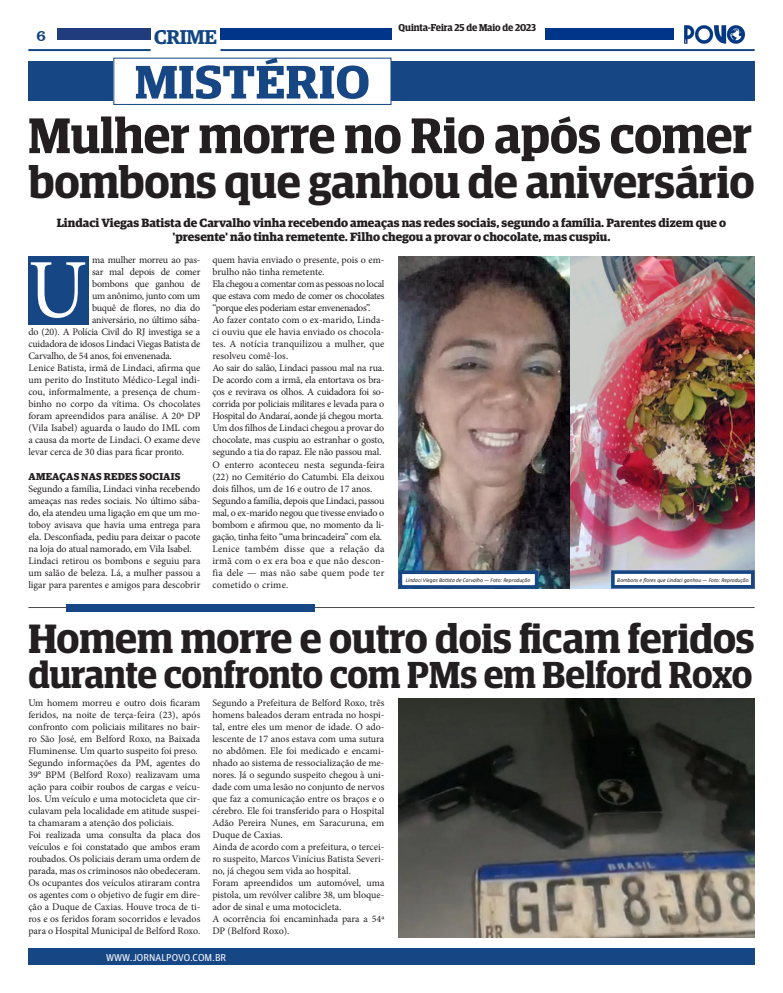
<style>
.page{position:relative;width:783px;height:993px;background:#fff}
.page>*{position:absolute;margin:0;border:0;box-sizing:border-box;transform-origin:0 0}
.t1{font:83.8px "Minion Pro";color:#fff;scale:.95 1}
.t2{font:600 50px "Guardian Egyptian Display";letter-spacing:-.005em;color:#231f20}
.t3{font:600 47px "Guardian Egyptian Display";letter-spacing:.01em;color:#174685;scale:1.1 1}
.t4{font:600 45px "Guardian Egyptian Display";letter-spacing:-.005em;color:#231f20}
.t5{font:600 41px "Guardian Egyptian Display";letter-spacing:-.005em;color:#231f20}
.t6{font:600 37.6px "Guardian Egyptian Display";letter-spacing:-.005em;color:#231f20}
.t7{font:600 20px "Guardian Egyptian";letter-spacing:-.02em;color:#114683}
.t8{font:16px "Clarendon BT";color:#174685}
.t9{font:700 12px "Guardian Egyptian";color:#231f20}
.t10{font:10px/12px "Minion Pro";letter-spacing:-.01em;color:#231f20;text-align:justify}
.t11{font:600 10px "Guardian Egyptian Display";letter-spacing:-.005em;color:#231f20}
.t12{font:700 10px "Guardian Egyptian";letter-spacing:.02em;color:#231f20}
.t13{font:10px "Guardian Agate Sans G1 D Regular";color:#fff}
.t14{font:italic 5.7px "Calibri";color:#231f20}
</style>
<div class="page">
<div style="left:28px;top:947px;width:726px;height:17px;background:#174685"></div>
<img style="left:684px;top:25px;width:62px;height:19px">
<div style="left:57px;top:28px;width:94px;height:12px;background:#203c7d"></div>
<hr style="left:28px;top:49px;width:123px;height:2px;background:#114683">
<div style="left:220px;top:28px;width:171px;height:12px;background:#003589"></div>
<hr style="left:220px;top:49px;width:534px;height:2px;background:#174685">
<div style="left:545px;top:28px;width:129px;height:12px;background:#003589"></div>
<div style="left:28px;top:61px;width:726px;height:40px;background:#174685"></div>
<div style="left:114px;top:58px;width:277px;height:46px;background:#fff"></div>
<div style="left:113px;top:58px;width:278px;height:47px;border:1px solid #114682"></div>
<hr style="left:28px;top:606px;width:726px;height:1px;background:#231f20">
<div style="left:66px;top:603px;width:248px;height:8px;background:#174685"></div>
<img style="left:398px;top:256px;width:356px;height:332px">
<div style="left:611px;top:570px;width:143px;height:18px;background:#fff;border:4px solid #174685"></div>
<div style="left:28px;top:256px;width:61px;height:68px;background:#174685"></div>
<div style="left:398px;top:570px;width:140px;height:18px;background:#fff;border:4px solid #174685"></div>
<img style="left:398px;top:698px;width:356px;height:238px">
<h3 class="t8" style="left:36px;top:25px;width:11px">6</h3>
<h3 class="t7" style="left:154px;top:22px;width:64px">CRIME</h3>
<p class="t3" style="left:135px;top:56px;width:215px">MISTÉRIO</p>
<p class="t11" style="left:398px;top:22px;width:139px">Quinta-Feira 25 de Maio de 2023</p>
<p class="t2" style="left:28px;top:108px;width:725px">Mulher morre no Rio após comer</p>
<p class="t4" style="left:28px;top:158px;width:727px">bombons que ganhou de aniversário</p>
<p class="t9" style="left:57px;top:213px;width:671px">Lindaci Viegas Batista de Carvalho vinha recebendo ameaças nas redes sociais, segundo a família. Parentes dizem que o</p>
<p class="t9" style="left:172px;top:227px;width:439px">'presente' não tinha remetente. Filho chegou a provar o chocolate, mas cuspiu.</p>
<p class="t10" style="left:92px;top:254px;width:110px">ma mulher morreu ao pas-</p>
<p class="t10" style="left:92px;top:266px;width:110px">sar mal depois de comer</p>
<p class="t10" style="left:92px;top:278px;width:110px">bombons que ganhou de</p>
<p class="t10" style="left:92px;top:290px;width:110px">um anônimo, junto com um</p>
<p class="t10" style="left:92px;top:302px;width:110px">buquê de flores, no dia do</p>
<p class="t10" style="left:92px;top:314px;width:110px">aniversário, no último sába-</p>
<p class="t10" style="left:28px;top:326px;width:173px">do (20). A Polícia Civil do RJ investiga se a</p>
<p class="t10" style="left:28px;top:338px;width:173px">cuidadora de idosos Lindaci Viegas Batista de</p>
<p class="t10" style="left:28px;top:350px;width:145px">Carvalho, de 54 anos, foi envenenada.</p>
<p class="t10" style="left:28px;top:362px;width:173px">Lenice Batista, irmã de Lindaci, afirma que um perito do Instituto Médico-Legal indi&shy;cou, informalmente, a presença de chum&shy;binho no corpo da vítima. Os chocolates foram apreendidos para análise. A 20ª DP (Vila Isabel) aguarda o laudo do IML com a causa da morte de Lindaci. O exame deve levar cerca de 30 dias para ficar pronto.</p>
<p class="t12" style="left:28px;top:468px;width:153px">AMEAÇAS NAS REDES SOCIAIS</p>
<p class="t10" style="left:28px;top:482px;width:173px">Segundo a família, Lindaci vinha recebendo ameaças nas redes sociais. No último sába&shy;do, ela atendeu uma ligação em que um mo&shy;toboy avisava que havia uma entrega para ela. Desconfiada, pediu para deixar o pacote na loja do atual namorado, em Vila Isabel.</p>
<p class="t10" style="left:28px;top:554px;width:173px">Lindaci retirou os bombons e seguiu para um salão de beleza. Lá, a mulher passou a ligar para parentes e amigos para descobrir</p>
<p class="t1" style="left:28px;top:234px;width:63px">U</p>
<p class="t10" style="left:212px;top:254px;width:173px">quem havia enviado o presente, pois o em&shy;brulho não tinha remetente.</p>
<p class="t10" style="left:212px;top:278px;width:173px">Ela chegou a comentar com as pessoas no local que estava com medo de comer os chocolates “porque eles poderiam estar envenenados”.</p>
<p class="t10" style="left:212px;top:314px;width:173px">Ao fazer contato com o ex-marido, Linda&shy;ci ouviu que ele havia enviado os chocola&shy;tes. A notícia tranquilizou a mulher, que resolveu comê-los.</p>
<p class="t10" style="left:212px;top:362px;width:173px">Ao sair do salão, Lindaci passou mal na rua.<br>De acordo com a irmã, ela entortava os bra&shy;ços e revirava os olhos. A cuidadora foi so&shy;corrida por policiais militares e levada para o Hospital do Andaraí, aonde já chegou morta.</p>
<p class="t10" style="left:212px;top:422px;width:173px">Um dos filhos de Lindaci chegou a provar do chocolate, mas cuspiu ao estranhar o gosto, segundo a tia do rapaz. Ele não passou mal.</p>
<p class="t10" style="left:212px;top:458px;width:173px">O enterro aconteceu nesta segunda-feira (22) no Cemitério do Catumbi. Ela deixou dois filhos, um de 16 e outro de 17 anos.</p>
<p class="t10" style="left:212px;top:494px;width:173px">Segundo a família, depois que Lindaci, passou mal, o ex-marido negou que tivesse enviado o bombom e afirmou que, no momento da li&shy;gação, tinha feito “uma brincadeira” com ela.</p>
<p class="t10" style="left:212px;top:542px;width:173px">Lenice também disse que a relação da irmã com o ex era boa e que não descon&shy;fia dele — mas não sabe quem pode ter cometido o crime.</p>
<p class="t14" style="left:405px;top:575px;width:126px">Lindaci Viegas Batista de Carvalho — Foto: Reprodução</p>
<p class="t14" style="left:617px;top:575px;width:133px">Bombons e flores que Lindaci ganhou — Foto: Reprodução</p>
<p class="t5" style="left:28px;top:615px;width:727px">Homem morre e outro dois ficam feridos</p>
<p class="t6" style="left:28px;top:654px;width:725px">durante confronto com PMs em Belford Roxo</p>
<p class="t10" style="left:28px;top:696px;width:173px">Um homem morreu e outro dois ficaram feridos, na noite de terça-feira (23), após confronto com policiais militares no bair&shy;ro São José, em Belford Roxo, na Baixada Fluminense. Um quarto suspeito foi preso.</p>
<p class="t10" style="left:28px;top:756px;width:173px">Segundo informações da PM, agentes do 39° BPM (Belford Roxo) realizavam uma ação para coibir roubos de cargas e veícu&shy;los. Um veículo e uma motocicleta que cir&shy;culavam pela localidade em atitude suspei&shy;ta chamaram a atenção dos policiais.</p>
<p class="t10" style="left:28px;top:828px;width:173px">Foi realizada uma consulta da placa dos veículos e foi constatado que ambos eram roubados. Os policiais deram uma ordem de parada, mas os criminosos não obedeceram.</p>
<p class="t10" style="left:28px;top:876px;width:173px">Os ocupantes dos veículos atiraram contra os agentes com o objetivo de fugir em dire&shy;ção a Duque de Caxias. Houve troca de ti&shy;ros e os feridos foram socorridos e levados para o Hospital Municipal de Belford Roxo.</p>
<p class="t10" style="left:212px;top:696px;width:173px">Segundo a Prefeitura de Belford Roxo, três homens baleados deram entrada no hospi&shy;tal, entre eles um menor de idade. O ado&shy;lescente de 17 anos estava com uma sutura no abdômen. Ele foi medicado e encami&shy;nhado ao sistema de ressocialização de me&shy;nores. Já o segundo suspeito chegou à uni&shy;dade com uma lesão no conjunto de nervos que faz a comunicação entre os braços e o cérebro. Ele foi transferido para o Hospital Adão Pereira Nunes, em Saracuruna, em Duque de Caxias.</p>
<p class="t10" style="left:212px;top:840px;width:173px">Ainda de acordo com a prefeitura, o tercei&shy;ro suspeito, Marcos Vinícius Batista Severi&shy;no, já chegou sem vida ao hospital.</p>
<p class="t10" style="left:212px;top:876px;width:173px">Foram apreendidos um automóvel, uma pistola, um revólver calibre 38, um bloque&shy;ador de sinal e uma motocicleta.</p>
<p class="t10" style="left:212px;top:912px;width:173px">A ocorrência foi encaminhada para a 54ª<br>DP (Belford Roxo).</p>
<p class="t13" style="left:106px;top:949px;width:122px">WWW.JORNALPOVO.COM.BR</p>
</div>
